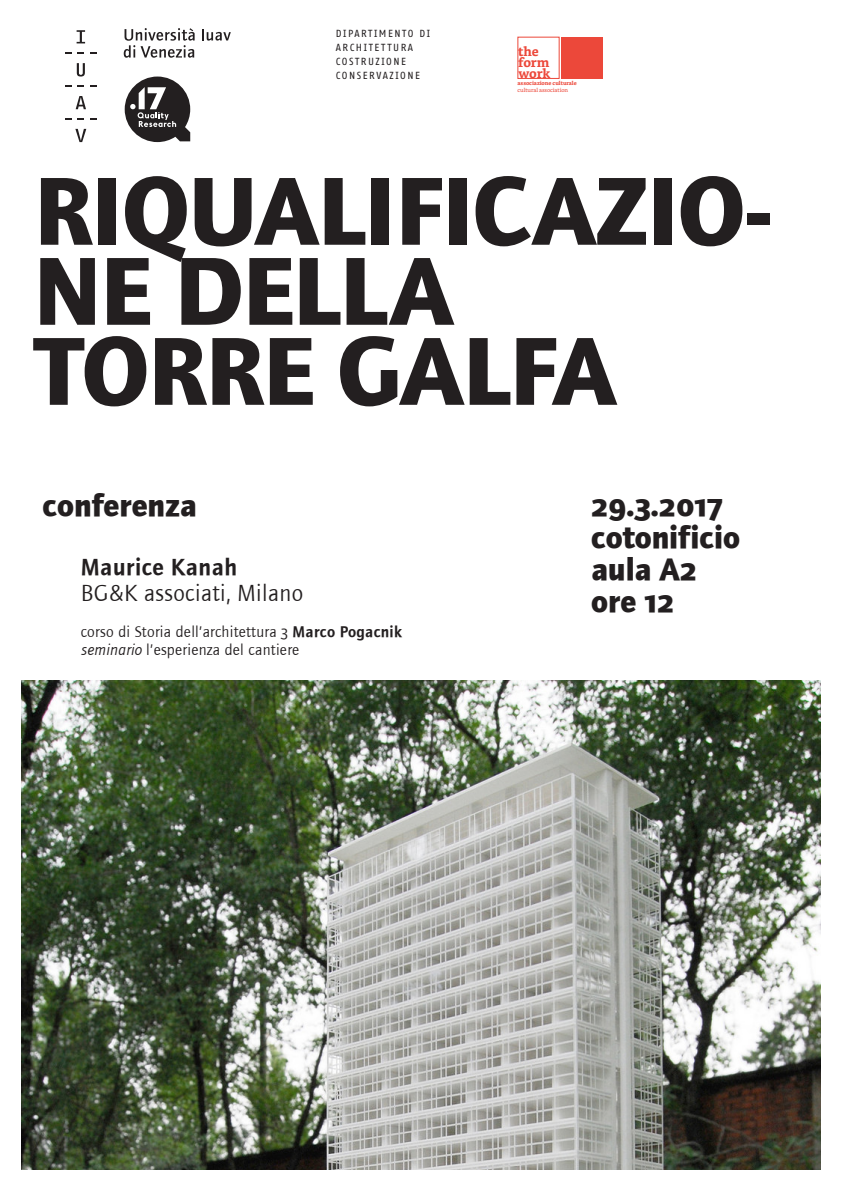
<style>
.page{position:relative;width:842px;height:1191px;background:#fff}
.page>*{position:absolute;margin:0;border:0;box-sizing:border-box;transform-origin:0 0}
.TITOLO{font:700 100px/80px "Foundry Journal";letter-spacing:-.01em;color:#231f20}
.SOTTOTITOLO___INFO{font:700 32px "Foundry Journal";color:#231f20}
.SOTTOTITOLO___INFO-2{font:700 32px "Foundry Journal Sc";color:#231f20}
.TESTO_grande{font:24px "Foundry Journal";letter-spacing:.02em;color:#231f20}
.TESTO_grande-2{font:24px "Foundry Journal Demi";letter-spacing:.02em;color:#231f20}
.TESTO_piccolo{font:16px "Foundry Journal";letter-spacing:.02em;color:#231f20}
.t1{font:700 12.8px/10.9px "Bookerly";letter-spacing:-.01em;color:#ec483a}
.INTESTAZIONE_minusco{font:10px "Fago Office Sans";letter-spacing:.15em;color:#231f20}
.t2{font:700 5.5px/6.6px "Bookerly";letter-spacing:-.01em;color:#ec483a}
.s1{font-weight:400}
.s2{font-family:"Foundry Journal Sc"}
.s3{font-family:"Foundry Journal Demi"}
.s4{font-style:italic}
</style>
<div class="page">
<svg style="left:77px;top:30px;width:8px;height:13px"></svg>
<svg style="left:65px;top:52px;width:7px;height:2px"></svg>
<svg style="left:78px;top:52px;width:6px;height:2px"></svg>
<svg style="left:90px;top:52px;width:6px;height:2px"></svg>
<svg style="left:77px;top:63px;width:8px;height:14px"></svg>
<svg style="left:65px;top:85px;width:7px;height:2px"></svg>
<svg style="left:78px;top:85px;width:6px;height:2px"></svg>
<svg style="left:90px;top:85px;width:6px;height:2px"></svg>
<svg style="left:76px;top:96px;width:10px;height:13px"></svg>
<svg style="left:65px;top:118px;width:7px;height:2px"></svg>
<svg style="left:78px;top:118px;width:6px;height:2px"></svg>
<svg style="left:90px;top:118px;width:6px;height:2px"></svg>
<svg style="left:75px;top:129px;width:11px;height:13px"></svg>
<svg style="left:202px;top:29px;width:29px;height:12px"></svg>
<svg style="left:124px;top:28px;width:71px;height:30px"></svg>
<svg style="left:125px;top:77px;width:65px;height:65px"></svg>
<img style="left:21px;top:680px;width:800px;height:489px">
<div style="left:561px;top:37px;width:42px;height:42px;background:#ec483a"></div>
<p class="INTESTAZIONE_minusco" style="left:336px;top:28px;width:96px">DIPARTIMENTO DI</p>
<p class="INTESTAZIONE_minusco" style="left:336px;top:42px;width:79px">ARCHITETTURA</p>
<p class="INTESTAZIONE_minusco" style="left:336px;top:56px;width:72px">COSTRUZIONE</p>
<p class="INTESTAZIONE_minusco" style="left:336px;top:70px;width:85px">CONSERVAZIONE</p>
<p class="t1" style="left:518px;top:46px;width:34px">the form work</p>
<p class="t2" style="left:518px;top:80px;width:61px">associazione culturale <span class="s1">cultural association</span></p>
<p class="TITOLO" style="left:34px;top:171px;width:740px">RIQUALIFICAZIO-<br>NE DELLA</p>
<p class="TITOLO" style="left:34px;top:331px;width:584px">TORRE GALFA</p>
<p class="SOTTOTITOLO___INFO" style="left:43px;top:486px;width:156px">conferenza</p>
<p class="TESTO_grande-2" style="left:81px;top:553px;width:158px">Maurice Kanah</p>
<p class="TESTO_grande" style="left:81px;top:579px;width:224px">BG&amp;K associati, Milano</p>
<p class="TESTO_piccolo" style="left:81px;top:622px;width:323px">corso di Storia dell’architettura <span class="s2">3</span> <span class="s3">Marco Pogacnik</span></p>
<p class="TESTO_piccolo" style="left:81px;top:640px;width:220px"><span class="s4">seminario</span> l’esperienza del cantiere</p>
<p class="SOTTOTITOLO___INFO-2" style="left:591px;top:486px;width:135px">29.3.2017</p>
<p class="SOTTOTITOLO___INFO" style="left:591px;top:518px;width:151px">cotonificio</p>
<p class="SOTTOTITOLO___INFO" style="left:591px;top:550px;width:107px">aula A<span class="s2">2</span></p>
<p class="SOTTOTITOLO___INFO" style="left:591px;top:582px;width:85px">ore <span class="s2">12</span></p>
</div>
